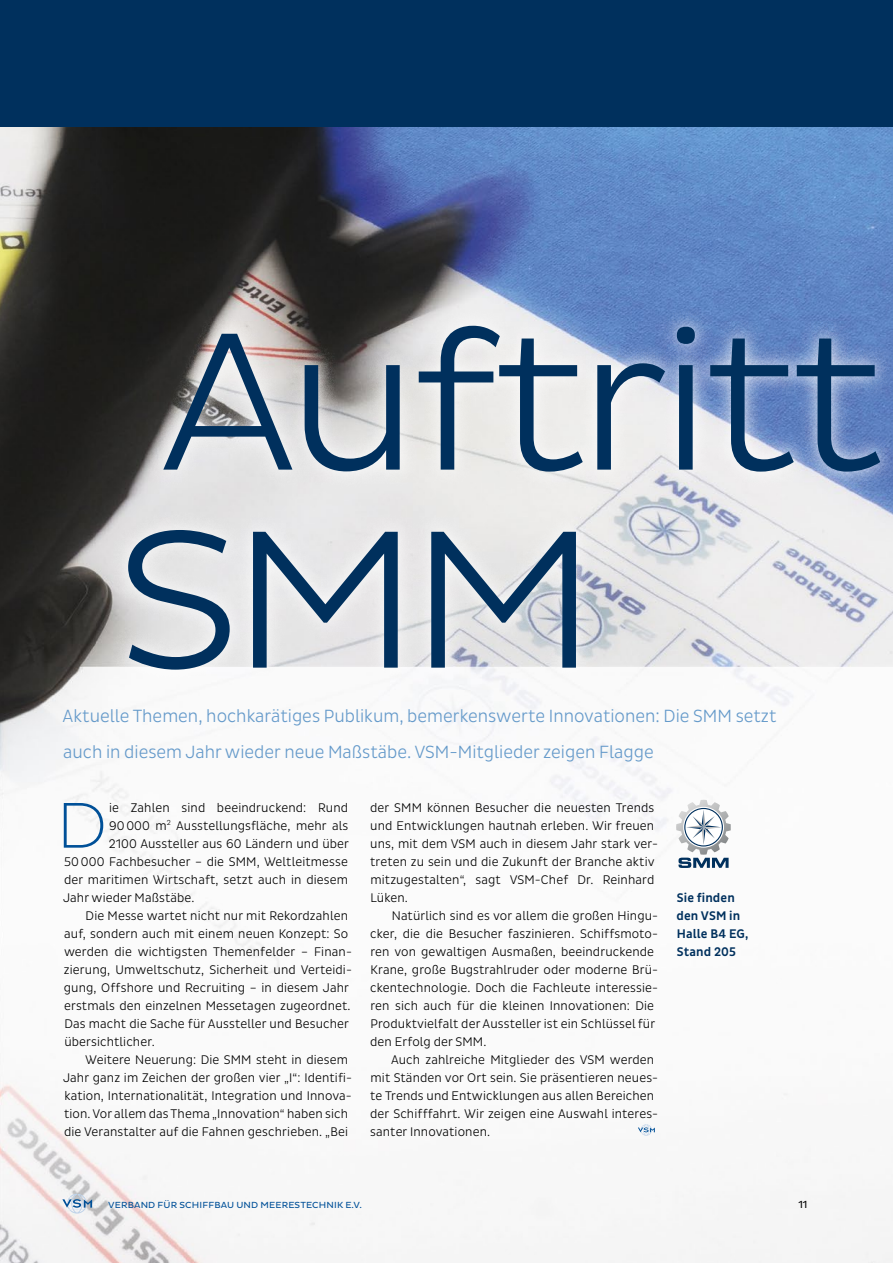
<style>
.page{position:relative;width:893px;height:1263px;background:#fff}
.page>*{position:absolute;margin:0;border:0;box-sizing:border-box;transform-origin:0 0}
.t1{font:300 199.8px/198px "Pluto Sans";letter-spacing:-.05em;color:#00305d}
.t2{font:200 65.7px "Pluto Sans";color:#005098}
.t3{font:300 18px/36px "Pluto Sans Cond";color:#659aca}
.t4{font:300 12.75px/18px "Pluto Sans Cond";letter-spacing:.01em;color:#000}
.t5{font:500 12.75px/18px "Pluto Sans Cond";letter-spacing:.01em;color:#00305d}
.t6{font:10.5px "Pluto Sans Cond";color:#000}
.t7{font:9px "Pluto Sans";letter-spacing:.015em;color:#005098}
</style>
<div class="page">
<div style="left:0;top:0;width:893px;height:128px;background:#00305d"></div>
<img style="left:0;top:128px;width:893px;height:1135px">
<svg style="left:676px;top:800px;width:55px;height:68px"></svg>
<svg style="left:638px;top:1124px;width:17px;height:12px"></svg>
<div style="left:0;top:306px;width:893px;height:385px;background:#fff;opacity:.75"></div>
<svg style="left:62px;top:1194px;width:30px;height:19px"></svg>
<h1 class="t1" style="left:115px;top:305px;width:771px">Auftritt<br>SMM</h1>
<h3 class="t3" style="left:63px;top:698px;width:716px">Aktuelle Themen, hochkarätiges Publikum, bemerkenswerte Innovationen: Die SMM setzt auch in diesem Jahr wieder neue Maßstäbe. VSM-Mitglieder zeigen Flagge</h3>
<h2 class="t2" style="left:56px;top:788px;width:53px">D</h2>
<p class="t4" style="left:109px;top:798px;width:240px">ie Zahlen sind beeindruckend: Rund</p>
<p class="t4" style="left:109px;top:816px;width:241px">90000 m<sup>2</sup> Ausstellungsfläche, mehr als</p>
<p class="t4" style="left:109px;top:834px;width:242px">2100 Aussteller aus 60 Ländern und über</p>
<p class="t4" style="left:64px;top:852px;width:285px">50000 Fachbesucher – die SMM, Weltleitmesse</p>
<p class="t4" style="left:64px;top:870px;width:285px">der maritimen Wirtschaft, setzt auch in diesem</p>
<p class="t4" style="left:63px;top:888px;width:133px">Jahr wieder Maßstäbe.</p>
<p class="t4" style="left:86px;top:906px;width:264px">Die Messe wartet nicht nur mit Rekordzahlen</p>
<p class="t4" style="left:64px;top:924px;width:285px">auf, sondern auch mit einem neuen Konzept: So</p>
<p class="t4" style="left:64px;top:942px;width:289px">werden die wichtigsten Themenfelder – Finan-</p>
<p class="t4" style="left:64px;top:960px;width:290px">zierung, Umweltschutz, Sicherheit und Verteidi-</p>
<p class="t4" style="left:64px;top:978px;width:287px">gung, Offshore und Recruiting – in diesem Jahr</p>
<p class="t4" style="left:64px;top:996px;width:288px">erstmals den einzelnen Messetagen zugeordnet.</p>
<p class="t4" style="left:64px;top:1014px;width:286px">Das macht die Sache für Aussteller und Besucher</p>
<p class="t4" style="left:64px;top:1032px;width:92px">übersichtlicher.</p>
<p class="t4" style="left:85px;top:1050px;width:264px">Weitere Neuerung: Die SMM steht in diesem</p>
<p class="t4" style="left:63px;top:1068px;width:290px">Jahr ganz im Zeichen der großen vier „I“: Identifi-</p>
<p class="t4" style="left:64px;top:1086px;width:289px">kation, Internationalität, Integration und Innova-</p>
<p class="t4" style="left:64px;top:1104px;width:285px">tion. Vor allem das Thema „Innovation“ haben sich</p>
<p class="t4" style="left:64px;top:1122px;width:285px">die Veranstalter auf die Fahnen geschrieben. „Bei</p>
<p class="t4" style="left:370px;top:798px;width:289px">der SMM können Besucher die neuesten Trends und Entwicklungen hautnah erleben. Wir freuen uns, mit dem VSM auch in diesem Jahr stark ver&shy;treten zu sein und die Zukunft der Branche aktiv mitzugestalten“, sagt VSM-Chef Dr. Reinhard Lüken.</p>
<p class="t4" style="left:370px;top:906px;width:289px;text-indent:22px">Natürlich sind es vor allem die großen Hingu&shy;cker, die die Besucher faszinieren. Schiffsmoto&shy;ren von gewaltigen Ausmaßen, beeindruckende Krane, große Bugstrahlruder oder moderne Brü&shy;ckentechnologie. Doch die Fachleute interessie&shy;ren sich auch für die kleinen Innovationen: Die Produktvielfalt der Aussteller ist ein Schlüssel für den Erfolg der SMM.</p>
<p class="t4" style="left:370px;top:1050px;width:289px;text-indent:21px">Auch zahlreiche Mitglieder des VSM werden mit Ständen vor Ort sein. Sie präsentieren neues&shy;te Trends und Entwicklungen aus allen Bereichen der Schifffahrt. Wir zeigen eine Auswahl interes&shy;santer Innovationen.</p>
<p class="t5" style="left:676px;top:889px;width:73px">Sie finden den VSM in<br>Halle B4 EG,<br>Stand 205</p>
<p class="t7" style="left:108px;top:1199px;width:255px">VERBAND FÜR SCHIFFBAU UND MEERESTECHNIK E.V.</p>
<p class="t6" style="left:798px;top:1198px;width:10px">11</p>
</div>
